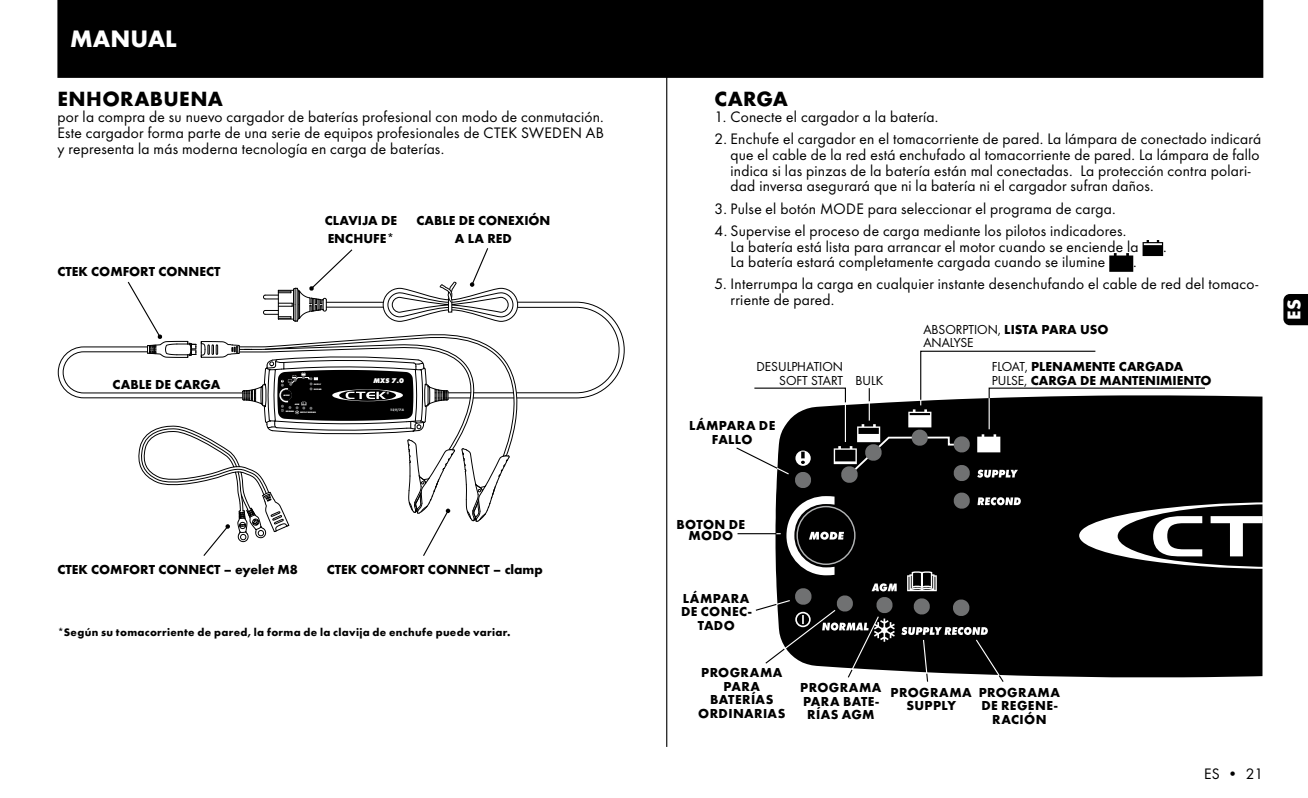
<style>
.page{position:relative;width:1308px;height:798px;background:#fff}
.page>*{position:absolute;margin:0;border:0;box-sizing:border-box;transform-origin:0 0}
.t1{font:700 24.75px "Futura";color:#fff}
.t2{font:700 21.38px "Futura";letter-spacing:.015em;color:#000}
.t3{font:700 19.12px "Futura";color:#fff}
.t4{font:15.75px/15.8px "Futura Boo";letter-spacing:.015em;color:#000}
.t5{font:700 13.5px/18px "Futura";color:#000}
.t6{font:700 13.5px/13.5px "Futura";letter-spacing:.03em;color:#000;text-align:center}
.t7{font:700 13.5px/13.5px "Futura";letter-spacing:.025em;color:#000;text-align:center}
.t8{font:13.5px/13.5px "Futura Boo";color:#000}
.t9{font:700 13.5px/11.7px "Futura";letter-spacing:.02em;color:#000;text-align:center}
.t10{font:700 11.25px "Futura";letter-spacing:.03em;color:#000}
.t11{font:italic 700 expanded 7.2px "Futura";color:#fff}
.t12{font:italic 700 expanded 3.6px "Futura";color:#b1b3b4}
.s1{font-family:"Futura Boo";font-weight:400}
</style>
<div class="page">
<hr style="left:666px;top:51px;width:1px;height:695px;background:#000">
<svg style="left:1283px;top:294px;width:24px;height:31px"></svg>
<svg style="left:58px;top:248px;width:566px;height:308px"></svg>
<div style="left:57px;top:0;width:1206px;height:78px;background:#000"></div>
<svg style="left:1142px;top:240px;width:21px;height:16px"></svg>
<svg style="left:1109px;top:253px;width:24px;height:19px"></svg>
<svg style="left:736px;top:350px;width:526px;height:332px"></svg>
<h1 class="t1" style="left:70px;top:24px;width:108px">MANUAL</h1>
<h2 class="t2" style="left:57px;top:86px;width:167px">ENHORABUENA</h2>
<p class="t4" style="left:57px;top:109px;width:548px;text-align:justify">por la compra de su nuevo cargador de baterías profesional con modo de conmutación.<br>Este cargador forma parte de una serie de equipos profesionales de CTEK SWEDEN AB y representa la más moderna tecnología en carga de baterías.</p>
<p class="t5" style="left:57px;top:262px;width:164px">CTEK COMFORT CONNECT</p>
<p class="t5" style="left:113px;top:375px;width:109px">CABLE DE CARGA</p>
<p class="t5" style="left:325px;top:211px;width:74px">CLAVIJA DE<br>ENCHUFE*</p>
<p class="t5" style="left:416px;top:211px;width:136px;text-align:center">CABLE DE CONEXIÓN<br>A LA RED</p>
<p class="t11" style="left:373px;top:375px;width:32px">MXS 7.0</p>
<p class="t12" style="left:390px;top:408px;width:16px">12V/7A</p>
<p class="t5" style="left:57px;top:560px;width:242px">CTEK COMFORT CONNECT – eyelet M8</p>
<p class="t5" style="left:327px;top:560px;width:217px">CTEK COMFORT CONNECT – clamp</p>
<p class="t10" style="left:57px;top:624px;width:454px">*Según su tomacorriente de pared, la forma de la clavija de enchufe puede variar.</p>
<h2 class="t2" style="left:714px;top:86px;width:75px">CARGA</h2>
<p class="t4" style="left:714px;top:109px;width:225px">1. Conecte el cargador a la batería.</p>
<p class="t4" style="left:730px;top:131px;width:532px;text-indent:-16px">2. Enchufe el cargador en el tomacorriente de pared. La lámpara de conectado indicará que el cable de la red está enchufado al tomacorriente de pared. La lámpara de fallo indica si las pinzas de la batería están mal conectadas. La protección contra polari&shy;dad inversa asegurará que ni la batería ni el cargador sufran daños.</p>
<p class="t4" style="left:714px;top:200px;width:402px">3. Pulse el botón MODE para seleccionar el programa de carga.</p>
<p class="t4" style="left:730px;top:222px;width:409px;text-indent:-16px">4. Supervise el proceso de carga mediante los pilotos indicadores.<br>La batería está lista para arrancar el motor cuando se enciende la</p>
<p class="t4" style="left:1163px;top:238px;width:5px">.</p>
<p class="t4" style="left:730px;top:254px;width:376px">La batería estará completamente cargada cuando se ilumine</p>
<p class="t4" style="left:1133px;top:254px;width:5px">.</p>
<p class="t4" style="left:730px;top:276px;width:529px;text-indent:-16px">5. Interrumpa la carga en cualquier instante desenchufando el cable de red del tomaco&shy;rriente de pared.</p>
<p class="t5" style="left:923px;top:320px;width:187px"><span class="s1">ABSORPTION,</span> LISTA PARA USO</p>
<p class="t8" style="left:923px;top:336px;width:52px">ANALYSE</p>
<p class="t8" style="left:779px;top:360px;width:106px;text-indent:-23px">DESULPHATION<br>SOFT START BULK</p>
<p class="t5" style="left:992px;top:360px;width:221px;line-height:13.5px"><span class="s1">FLOAT,</span> PLENAMENTE CARGADA<br><span class="s1">PULSE,</span> CARGA DE MANTENIMIENTO</p>
<p class="t7" style="left:689px;top:419px;width:88px">LÁMPARA DE<br>FALLO</p>
<p class="t3" style="left:1282px;top:320px;width:22px;rotate:-90deg">ES</p>
<p class="t9" style="left:676px;top:517px;width:70px">BOTON DE<br>MODO</p>
<p class="t6" style="left:681px;top:591px;width:72px">LÁMPARA<br>DE CONEC-<br>TADO</p>
<p class="t6" style="left:698px;top:665px;width:89px">PROGRAMA<br>PARA<br>BATERÍAS<br>ORDINARIAS</p>
<p class="t7" style="left:800px;top:680px;width:83px">PROGRAMA<br>PARA BATE-<br>RÍAS AGM</p>
<p class="t6" style="left:978px;top:685px;width:83px">PROGRAMA<br>DE REGENE-<br>RACIÓN</p>
<p class="t6" style="left:890px;top:685px;width:83px">PROGRAMA<br>SUPPLY</p>
<p class="t4" style="left:1204px;top:765px;width:60px">ES • 21</p>
</div>
